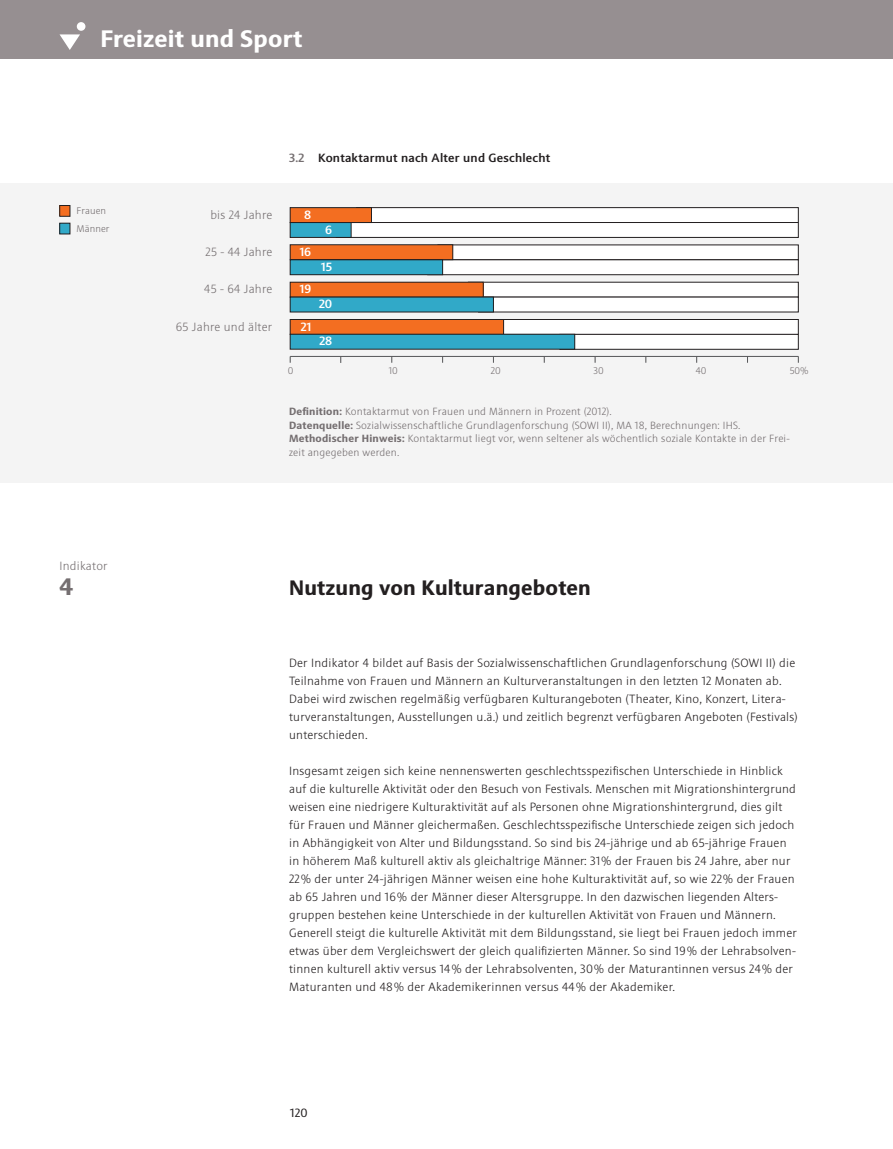
<style>
.page{position:relative;width:893px;height:1149px;background:#fff}
.page>*{position:absolute;margin:0;border:0;box-sizing:border-box;transform-origin:0 0}
.t1{font:700 24px "Sinova Pro";letter-spacing:.01em;color:#fff}
.t2{font:700 24px "Sinova Pro";color:#756f71}
.t3{font:700 21px "Sinova Pro";letter-spacing:.01em;color:#231f20}
.t4{font:300 12px/18px "Sinova Pro";letter-spacing:.02em;color:#231f20}
.t5{font:300 12px "Sinova Pro";letter-spacing:.02em;color:#756f71}
.t6{font:500 12px "Sinova Pro";letter-spacing:.02em;color:#231f20}
.t7{font:500 12px "Sinova Pro";color:#fff}
.t8{font:12px "Sinova Pro";color:#231f20}
.t9{font:300 10.5px/13.5px "Sinova Pro";letter-spacing:.02em;color:#756f71}
.t10{font:300 9.75px/18px "Sinova Pro";letter-spacing:.01em;color:#756f71}
.s1{color:#756f71}
.s2{font-weight:700}
</style>
<div class="page">
<div style="left:0;top:183px;width:893px;height:300px;background:#f4f4f4"></div>
<div style="left:438px;top:245px;width:360px;height:15px;background:#fff"></div>
<div style="left:357px;top:207px;width:441px;height:15px;background:#fff"></div>
<div style="left:356px;top:207px;width:442px;height:16px;border:1px solid #231f20"></div>
<div style="left:428px;top:260px;width:370px;height:14px;background:#fff"></div>
<div style="left:428px;top:259px;width:370px;height:16px;border:1px solid #231f20"></div>
<div style="left:468px;top:282px;width:330px;height:15px;background:#fff"></div>
<div style="left:479px;top:297px;width:319px;height:15px;background:#fff"></div>
<div style="left:489px;top:319px;width:309px;height:15px;background:#fff"></div>
<div style="left:489px;top:319px;width:309px;height:15px;border:1px solid #231f20"></div>
<div style="left:560px;top:334px;width:238px;height:15px;background:#fff"></div>
<div style="left:560px;top:334px;width:238px;height:15px;border:1px solid #231f20"></div>
<div style="left:336px;top:222px;width:462px;height:15px;background:#fff"></div>
<div style="left:336px;top:222px;width:462px;height:15px;border:1px solid #231f20"></div>
<hr style="left:290px;top:356px;width:508px;height:1px;background:#57585a">
<div style="left:290px;top:245px;width:163px;height:14px;background:#f36e21"></div>
<div style="left:290px;top:244px;width:163px;height:16px;border:1px solid #231f20"></div>
<div style="left:290px;top:222px;width:61px;height:15px;background:#31a9c8"></div>
<div style="left:290px;top:207px;width:81px;height:15px;background:#f36e21"></div>
<div style="left:290px;top:207px;width:82px;height:16px;border:1px solid #231f20"></div>
<div style="left:290px;top:260px;width:153px;height:14px;background:#31a9c8"></div>
<div style="left:290px;top:259px;width:153px;height:16px;border:1px solid #231f20"></div>
<div style="left:290px;top:282px;width:193px;height:15px;background:#f36e21"></div>
<div style="left:290px;top:297px;width:203px;height:15px;background:#31a9c8"></div>
<div style="left:290px;top:319px;width:214px;height:15px;background:#f36e21"></div>
<div style="left:290px;top:319px;width:214px;height:15px;border:1px solid #231f20"></div>
<div style="left:290px;top:334px;width:285px;height:15px;background:#31a9c8"></div>
<div style="left:290px;top:334px;width:285px;height:15px;border:1px solid #231f20"></div>
<div style="left:0;top:0;width:893px;height:59px;background:#968f91"></div>
<div style="left:77px;top:22px;width:8px;height:9px;background:#fff;border-radius:50%"></div>
<svg style="left:60px;top:34px;width:20px;height:16px"></svg>
<div style="left:60px;top:205px;width:10px;height:11px;background:#f36e21"></div>
<div style="left:60px;top:223px;width:10px;height:11px;background:#31a9c8"></div>
<div style="left:60px;top:223px;width:10px;height:11px;border:1px solid #231f20"></div>
<h1 class="t1" style="left:100px;top:24px;width:203px">Freizeit und Sport</h1>
<p class="t10" style="left:77px;top:202px;width:34px">Frauen<br>Männer</p>
<p class="t5" style="left:60px;top:558px;width:50px">Indikator</p>
<h1 class="t2" style="left:60px;top:572px;width:15px">4</h1>
<p class="t6" style="left:289px;top:151px;width:263px"><span class="s1">3.2</span> Kontaktarmut nach Alter und Geschlecht</p>
<p class="t5" style="left:210px;top:207px;width:63px">bis 24 Jahre</p>
<p class="t7" style="left:304px;top:207px;width:9px">8</p>
<p class="t7" style="left:325px;top:222px;width:8px">6</p>
<p class="t5" style="left:206px;top:245px;width:68px">25 - 44 Jahre</p>
<p class="t7" style="left:300px;top:244px;width:13px">16</p>
<p class="t7" style="left:321px;top:259px;width:12px">15</p>
<p class="t5" style="left:204px;top:282px;width:69px">45 - 64 Jahre</p>
<p class="t5" style="left:176px;top:319px;width:98px">65 Jahre und älter</p>
<p class="t7" style="left:300px;top:282px;width:13px">19</p>
<p class="t7" style="left:301px;top:319px;width:12px">21</p>
<p class="t7" style="left:319px;top:297px;width:15px">20</p>
<p class="t7" style="left:319px;top:334px;width:14px">28</p>
<p class="t10" style="left:288px;top:362px;width:7px">0</p>
<p class="t10" style="left:389px;top:362px;width:11px">10</p>
<p class="t10" style="left:491px;top:362px;width:11px">20</p>
<p class="t10" style="left:593px;top:362px;width:12px">30</p>
<p class="t10" style="left:696px;top:362px;width:12px">40</p>
<p class="t10" style="left:790px;top:362px;width:20px">50%</p>
<p class="t9" style="left:289px;top:405px;width:502px"><span class="s2">Definition:</span> Kontaktarmut von Frauen und Männern in Prozent (2012).<br><span class="s2">Datenquelle:</span> Sozialwissenschaftliche Grundlagenforschung (SOWI II), MA 18, Berechnungen: IHS.<br><span class="s2">Methodischer Hinweis:</span> Kontaktarmut liegt vor, wenn seltener als wöchentlich soziale Kontakte in der Frei&shy;zeit angegeben werden.</p>
<h2 class="t3" style="left:289px;top:574px;width:303px">Nutzung von Kulturangeboten</h2>
<p class="t4" style="left:289px;top:653px;width:510px">Der Indikator 4 bildet auf Basis der Sozialwissenschaftlichen Grundlagenforschung (SOWI II) die Teilnahme von Frauen und Männern an Kulturveranstaltungen in den letzten 12 Monaten ab.<br>Dabei wird zwischen regelmäßig verfügbaren Kulturangeboten (Theater, Kino, Konzert, Litera&shy;turveranstaltungen, Ausstellungen u.ä.) und zeitlich begrenzt verfügbaren Angeboten (Festivals) unterschieden.</p>
<p class="t4" style="left:289px;top:761px;width:509px">Insgesamt zeigen sich keine nennenswerten geschlechtsspezifischen Unterschiede in Hinblick auf die kulturelle Aktivität oder den Besuch von Festivals. Menschen mit Migrationshintergrund weisen eine niedrigere Kulturaktivität auf als Personen ohne Migrationshintergrund, dies gilt für Frauen und Männer gleichermaßen. Geschlechtsspezifische Unterschiede zeigen sich jedoch in Abhängigkeit von Alter und Bildungsstand. So sind bis 24-jährige und ab 65-jährige Frauen in höherem Maß kulturell aktiv als gleichaltrige Männer: 31% der Frauen bis 24 Jahre, aber nur 22% der unter 24-jährigen Männer weisen eine hohe Kulturaktivität auf, so wie 22% der Frauen ab 65 Jahren und 16% der Männer dieser Altersgruppe. In den dazwischen liegenden Alters&shy;gruppen bestehen keine Unterschiede in der kulturellen Aktivität von Frauen und Männern.<br>Generell steigt die kulturelle Aktivität mit dem Bildungsstand, sie liegt bei Frauen jedoch immer etwas über dem Vergleichswert der gleich qualifizierten Männer. So sind 19% der Lehrabsolven&shy;tinnen kulturell aktiv versus 14% der Lehrabsolventen, 30% der Maturantinnen versus 24% der Maturanten und 48% der Akademikerinnen versus 44% der Akademiker.</p>
<p class="t8" style="left:290px;top:1105px;width:19px">120</p>
</div>
